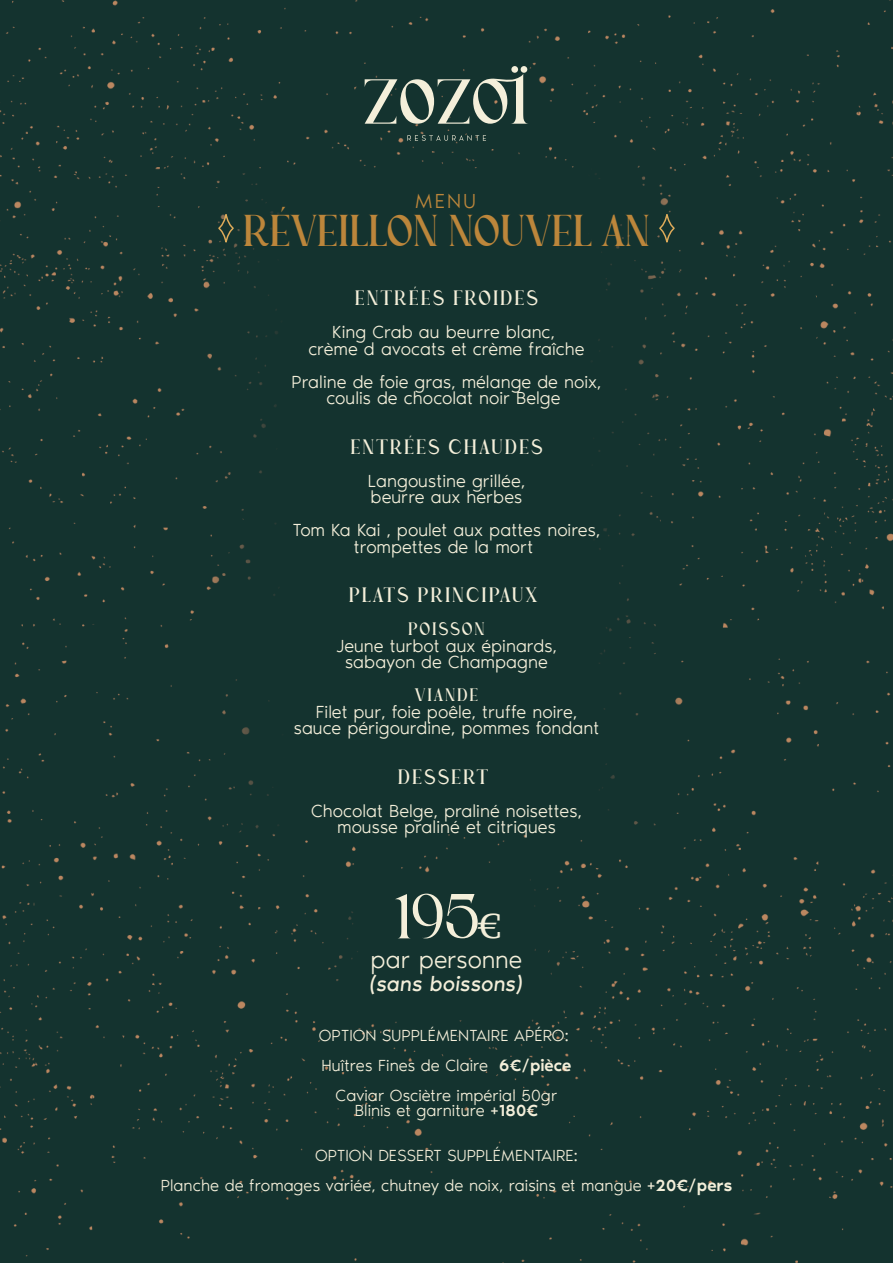
<style>
.page{position:relative;width:893px;height:1263px;background:#14332f}
.page>*{position:absolute;margin:0;border:0;box-sizing:border-box;transform-origin:0 0}
.t1{font:63.3px "Ramole";color:#f4efda}
.t2{font:44.4px "Ramole";color:#bc863b}
.t3{font:300 24.75px "Noir Pro";color:#f4efda}
.t4{font:italic 21.45px "Noir Pro";color:#f4efda}
.t5{font:300 20.85px "Noir Pro";color:#bc863b}
.t6{font:20.7px "Ramole";letter-spacing:.1em;color:#f4efda}
.t7{font:300 18px/16.5px "Noir Pro";color:#f4efda;text-align:center}
.t8{font:18px "Ramole";letter-spacing:.1em;color:#f4efda}
.t9{font:300 16.5px/30px "Noir Pro";color:#f4efda;text-align:center}
.s1{font-family:"PT Serif Caption";font-size:34.95px}
.s2{font-weight:500}
</style>
<div class="page">
<svg style="left:365px;top:74px;width:163px;height:50px;background:#556a61"></svg>
<svg style="left:407px;top:135px;width:79px;height:6px"></svg>
<div style="left:511px;top:66px;width:7px;height:7px;background:#f4efda;border-radius:50%"></div>
<div style="left:521px;top:66px;width:6px;height:7px;background:#f4efda;border-radius:50%"></div>
<svg style="left:217px;top:209px;width:18px;height:35px"></svg>
<svg style="left:658px;top:209px;width:18px;height:35px"></svg>
<p class="t5" style="left:415px;top:185px;width:62px">MENU</p>
<h2 class="t2" style="left:243px;top:206px;width:409px">RÉVEILLON NOUVEL AN</h2>
<p class="t6" style="left:355px;top:287px;width:185px">ENTRÉES FROIDES</p>
<p class="t7" style="left:308px;top:323px;width:278px">King Crab au beurre blanc, crème d avocats et crème fraîche</p>
<p class="t7" style="left:291px;top:372px;width:311px">Praline de foie gras, mélange de noix, coulis de chocolat noir Belge</p>
<p class="t6" style="left:350px;top:435px;width:194px">ENTRÉES CHAUDES</p>
<p class="t7" style="left:368px;top:471px;width:159px;text-align:left">Langoustine grillée, beurre aux herbes</p>
<p class="t7" style="left:293px;top:521px;width:309px">Tom Ka Kai , poulet aux pattes noires, trompettes de la mort</p>
<p class="t6" style="left:349px;top:584px;width:190px">PLATS PRINCIPAUX</p>
<p class="t8" style="left:408px;top:619px;width:78px">POISSON</p>
<p class="t7" style="left:336px;top:636px;width:222px">Jeune turbot aux épinards, sabayon de Champagne</p>
<p class="t8" style="left:415px;top:685px;width:65px">VIANDE</p>
<p class="t7" style="left:294px;top:702px;width:307px">Filet pur, foie poêle, truffe noire, sauce périgourdine, pommes fondant</p>
<p class="t6" style="left:398px;top:765px;width:92px">DESSERT</p>
<p class="t7" style="left:311px;top:801px;width:272px">Chocolat Belge, praliné noisettes, mousse praliné et citriques</p>
<h1 class="t1" style="left:393px;top:882px;width:109px">195<span class="s1">€</span></h1>
<h3 class="t3" style="left:371px;top:941px;width:153px">par personne</h3>
<p class="t4" style="left:370px;top:967px;width:155px">(sans boissons)</p>
<p class="t9" style="left:319px;top:1020px;width:254px">OPTION SUPPLÉMENTAIRE APÉRO:<br>Huîtres Fines de Claire <span class="s2">6€/pièce<br></span>Caviar Osciètre impérial 50gr</p>
<p class="t9" style="left:355px;top:1095px;width:185px">Blinis et garniture <span class="s2">+180€</span></p>
<p class="t9" style="left:161px;top:1140px;width:573px">OPTION DESSERT SUPPLÉMENTAIRE:<br>Planche de fromages variée, chutney de noix, raisins et mangue <span class="s2">+20€/pers</span></p>
</div>
